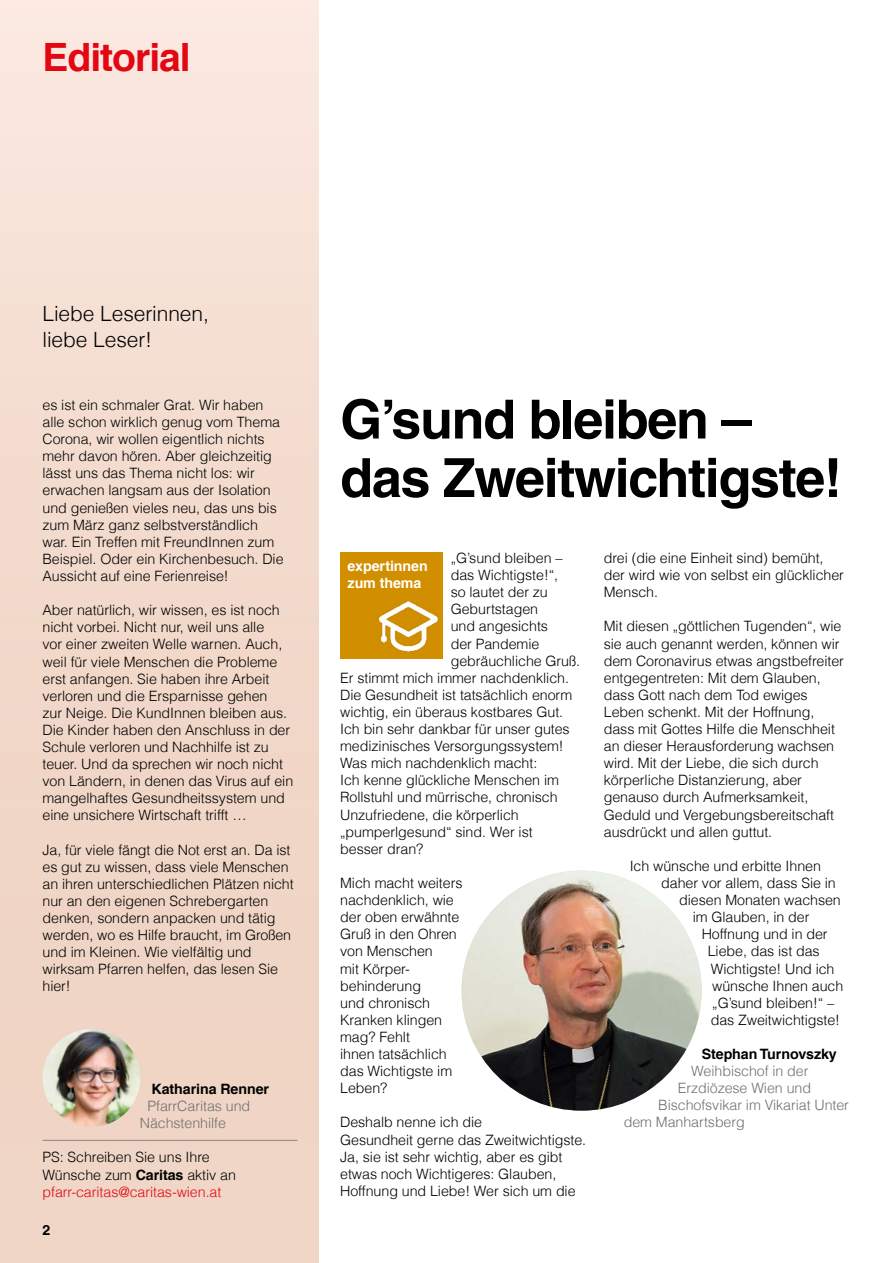
<style>
.page{position:relative;width:893px;height:1263px;background:#fff}
.page>*{position:absolute;margin:0;border:0;box-sizing:border-box;transform-origin:0 0}
.t1{font:700 54px/58.5px "Helvetica LT Com";letter-spacing:-.025em;color:#000}
.t2{font:700 39px "Helvetica LT Com";letter-spacing:-.025em;color:#e30613}
.t3{font:300 21px/25.5px "Helvetica LT Com";letter-spacing:-.005em;color:#000}
.t4{font:300 14.25px/17.1px "Helvetica LT Com";letter-spacing:-.005em;color:#000}
.t5{font:300 14.25px/17.1px "Helvetica LT Com";letter-spacing:-.005em;color:#706f6f}
.t6{font:700 14.25px "Helvetica LT Com";letter-spacing:-.005em;color:#000}
.t7{font:700 14.25px/17.1px "Helvetica LT Com";letter-spacing:-.005em;color:#fff}
.s1{font-weight:700}
.s2{color:#e30613}
</style>
<div class="page">
<div style="left:0;top:0;width:319px;height:1263px;background:linear-gradient(to bottom,#f9e6dc,#edd1c0)"></div>
<hr style="left:43px;top:1140px;width:255px;height:1px;background:#878787">
<img style="left:43px;top:1029px;width:97px;height:98px;border-radius:49px">
<div style="left:340px;top:553px;width:102px;height:106px;background:#d18f00"></div>
<img style="left:379px;top:601px;width:59px;height:51px">
<img style="left:462px;top:871px;width:240px;height:240px;border-radius:120px">
<h2 class="t2" style="left:43px;top:33px;width:150px">Editorial</h2>
<h3 class="t3" style="left:43px;top:301px;width:168px">Liebe Leserinnen, liebe Leser!</h3>
<p class="t4" style="left:43px;top:396px;width:243px">es ist ein schmaler Grat. Wir haben alle schon wirklich genug vom Thema Corona, wir wollen eigentlich nichts mehr davon hören. Aber gleichzeitig lässt uns das Thema nicht los: wir erwachen langsam aus der Isolation und genießen vieles neu, das uns bis zum März ganz selbstverständlich war. Ein Treffen mit FreundInnen zum Beispiel. Oder ein Kirchenbesuch. Die Aussicht auf eine Ferienreise!</p>
<p class="t4" style="left:43px;top:601px;width:252px">Aber natürlich, wir wissen, es ist noch nicht vorbei. Nicht nur, weil uns alle<br>vor einer zweiten Welle warnen. Auch, weil für viele Menschen die Probleme erst anfangen. Sie haben ihre Arbeit verloren und die Ersparnisse gehen<br>zur Neige. Die KundInnen bleiben aus.<br>Die Kinder haben den Anschluss in der Schule verloren und Nachhilfe ist zu teuer. Und da sprechen wir noch nicht von Ländern, in denen das Virus auf ein mangelhaftes Gesundheitssystem und eine unsichere Wirtschaft trifft …</p>
<p class="t4" style="left:43px;top:841px;width:253px">Ja, für viele fängt die Not erst an. Da ist es gut zu wissen, dass viele Menschen an ihren unterschiedlichen Plätzen nicht nur an den eigenen Schrebergarten denken, sondern anpacken und tätig werden, wo es Hilfe braucht, im Großen und im Kleinen. Wie vielfältig und wirksam Pfarren helfen, das lesen Sie hier!</p>
<p class="t6" style="left:151px;top:1080px;width:119px">Katharina Renner</p>
<p class="t5" style="left:140px;top:1097px;width:112px;text-indent:8px">PfarrCaritas und<br>Nächstenhilfe</p>
<p class="t4" style="left:43px;top:1149px;width:195px">PS: Schreiben Sie uns Ihre<br>Wünsche zum <span class="s1">Caritas</span> aktiv an <span class="s2">pfarr-caritas@caritas-wien.at</span></p>
<p class="t6" style="left:43px;top:1221px;width:9px">2</p>
<h1 class="t1" style="left:340px;top:390px;width:503px">G’sund bleiben – das Zweitwichtigste!</h1>
<p class="t4" style="left:451px;top:549px;width:113px">„G’sund bleiben –</p>
<p class="t4" style="left:451px;top:566px;width:109px">das Wichtigste!“,</p>
<p class="t4" style="left:451px;top:583px;width:99px">so lautet der zu</p>
<p class="t4" style="left:451px;top:601px;width:89px">Geburtstagen</p>
<p class="t4" style="left:451px;top:618px;width:99px">und angesichts</p>
<p class="t4" style="left:451px;top:635px;width:90px">der Pandemie</p>
<p class="t4" style="left:451px;top:652px;width:131px">gebräuchliche Gruß.</p>
<p class="t4" style="left:340px;top:669px;width:230px">Er stimmt mich immer nachdenklich.</p>
<p class="t4" style="left:340px;top:686px;width:234px">Die Gesundheit ist tatsächlich enorm</p>
<p class="t4" style="left:340px;top:703px;width:225px">wichtig, ein überaus kostbares Gut.</p>
<p class="t4" style="left:340px;top:720px;width:231px">Ich bin sehr dankbar für unser gutes</p>
<p class="t4" style="left:340px;top:737px;width:225px">medizinisches Versorgungssystem!</p>
<p class="t4" style="left:340px;top:754px;width:199px">Was mich nachdenklich macht:</p>
<p class="t4" style="left:340px;top:772px;width:220px">Ich kenne glückliche Menschen im</p>
<p class="t4" style="left:340px;top:789px;width:219px">Rollstuhl und mürrische, chronisch</p>
<p class="t4" style="left:340px;top:806px;width:180px">Unzufriedene, die körperlich</p>
<p class="t4" style="left:340px;top:823px;width:194px">„pumperlgesund“ sind. Wer ist</p>
<p class="t4" style="left:340px;top:840px;width:85px">besser dran?</p>
<p class="t4" style="left:340px;top:874px;width:124px">Mich macht weiters nachdenklich, wie der oben erwähnte<br>Gruß in den Ohren von Menschen<br>mit Körper&shy;behinderung<br>und chronisch<br>Kranken klingen mag? Fehlt<br>ihnen tatsächlich das Wichtigste im<br>Leben?</p>
<p class="t4" style="left:340px;top:1114px;width:248px">Deshalb nenne ich die<br>Gesundheit gerne das Zweitwichtigste.<br>Ja, sie ist sehr wichtig, aber es gibt etwas noch Wichtigeres: Glauben, Hoffnung und Liebe! Wer sich um die</p>
<p class="t7" style="left:348px;top:557px;width:82px">expertinnen zum thema</p>
<p class="t4" style="left:604px;top:549px;width:242px">drei (die eine Einheit sind) bemüht, der wird wie von selbst ein glücklicher<br>Mensch.</p>
<p class="t4" style="left:604px;top:618px;width:242px">Mit diesen „göttlichen Tugenden“, wie sie auch genannt werden, können wir dem Coronavirus etwas angstbefreiter entgegentreten: Mit dem Glauben, dass Gott nach dem Tod ewiges Leben schenkt. Mit der Hoffnung, dass mit Gottes Hilfe die Menschheit an dieser Herausforderung wachsen wird. Mit der Liebe, die sich durch körperliche Distanzierung, aber genauso durch Aufmerksamkeit, Geduld und Vergebungsbereitschaft ausdrückt und allen guttut.</p>
<p class="t4" style="left:630px;top:857px;width:193px">Ich wünsche und erbitte Ihnen</p>
<p class="t4" style="left:661px;top:874px;width:176px">daher vor allem, dass Sie in</p>
<p class="t4" style="left:679px;top:891px;width:163px">diesen Monaten wachsen</p>
<p class="t4" style="left:693px;top:908px;width:118px">im Glauben, in der</p>
<p class="t4" style="left:702px;top:925px;width:127px">Hoffnung und in der</p>
<p class="t4" style="left:708px;top:943px;width:114px">Liebe, das ist das</p>
<p class="t4" style="left:711px;top:960px;width:125px">Wichtigste! Und ich</p>
<p class="t4" style="left:712px;top:977px;width:133px">wünsche Ihnen auch</p>
<p class="t4" style="left:712px;top:994px;width:123px">„G’sund bleiben!“ –</p>
<p class="t4" style="left:711px;top:1011px;width:131px">das Zweitwichtigste!</p>
<p class="t6" style="left:702px;top:1045px;width:137px">Stephan Turnovszky</p>
<p class="t5" style="left:691px;top:1062px;width:119px">Weihbischof in der</p>
<p class="t5" style="left:678px;top:1079px;width:135px">Erzdiözese Wien und</p>
<p class="t5" style="left:658px;top:1096px;width:192px">Bischofsvikar im Vikariat Unter</p>
<p class="t5" style="left:624px;top:1114px;width:123px">dem Manhartsberg</p>
</div>
